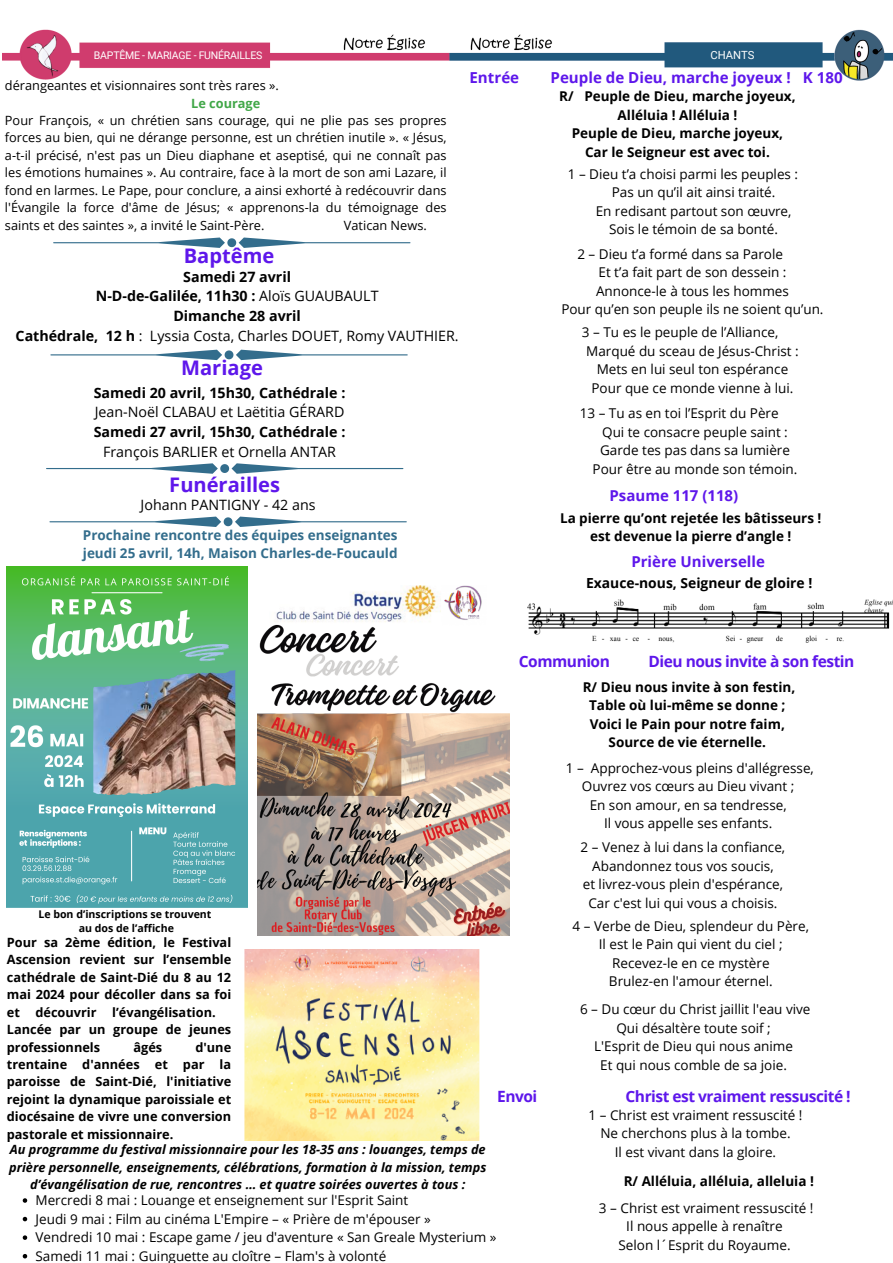
<style>
.page{position:relative;width:893px;height:1263px;background:#fff}
.page>*{position:absolute;margin:0;border:0;box-sizing:border-box;transform-origin:0 0}
.t1{font:700 20.1px "Open Sans";color:#5e17eb}
.t2{font:700 15.52px "Open Sans";letter-spacing:-.03em;color:#5e17eb}
.t3{font:700 15.08px "Open Sans";color:#5e17eb}
.t4{font:700 15px "Open Sans";color:#5e17eb}
.t5{font:700 14.25px/19.6px "Open Sans";color:#000;text-align:center}
.t6{font:14.25px "Open Sans";color:#000}
.t7{font:700 13.88px "Open Sans";color:#000}
.t8{font:13.5px/18.6px "Open Sans";color:#000;text-align:center}
.t9{font:700 13.5px/18.6px "Open Sans";color:#000;text-align:center}
.t10{font:700 13.5px/18.6px "Open Sans";color:#336d8c}
.t11{font:12.75px "Open Sans";color:#000}
.t12{font:700 12.75px/17.4px "Open Sans";color:#000}
.t13{font:italic 700 12.75px/17.4px "Open Sans";color:#000;text-align:center}
.t14{font:700 12.75px "Open Sans";color:#41a748}
.t15{font:11.25px "Roboto";color:#fff}
.t16{font:700 10.57px "Open Sans";color:#000}
.t17{font:10.57px "Roboto";letter-spacing:-.02em;color:#fff}
.s1{font-weight:400}
</style>
<div class="page">
<img style="left:2px;top:29px;width:891px;height:1230px">
<svg style="left:46px;top:463px;width:357px;height:11px"></svg>
<svg style="left:53px;top:237px;width:357px;height:11px"></svg>
<svg style="left:50px;top:350px;width:358px;height:10px"></svg>
<img style="left:527px;top:597px;width:366px;height:49px">
<img style="left:243px;top:950px;width:237px;height:190px">
<img style="left:258px;top:586px;width:251px;height:350px">
<svg style="left:49px;top:517px;width:358px;height:10px"></svg>
<img style="left:7px;top:567px;width:241px;height:341px">
<svg style="left:23px;top:1198px;width:4px;height:5px"></svg>
<svg style="left:23px;top:1217px;width:4px;height:4px"></svg>
<svg style="left:23px;top:1235px;width:4px;height:5px"></svg>
<svg style="left:23px;top:1254px;width:4px;height:4px"></svg>
<p class="t17" style="left:94px;top:50px;width:170px">BAPTÊME - MARIAGE - FUNÉRAILLES</p>
<h1 class="t15" style="left:710px;top:48px;width:46px">CHANTS</h1>
<p class="t11" style="left:5px;top:77px;width:275px">dérangeantes et visionnaires sont très rares ».</p>
<p class="t14" style="left:191px;top:94px;width:71px">Le courage</p>
<p class="t11" style="left:5px;top:111px;width:443px">Pour François, « un chrétien sans courage, qui ne plie pas ses propres</p>
<p class="t11" style="left:5px;top:129px;width:443px">forces au bien, qui ne dérange personne, est un chrétien inutile ». « Jésus,</p>
<p class="t11" style="left:5px;top:146px;width:443px">a-t-il précisé, n'est pas un Dieu diaphane et aseptisé, qui ne connaît pas</p>
<p class="t11" style="left:5px;top:164px;width:443px">les émotions humaines ». Au contraire, face à la mort de son ami Lazare, il</p>
<p class="t11" style="left:5px;top:181px;width:443px">fond en larmes. Le Pape, pour conclure, a ainsi exhorté à redécouvrir dans</p>
<p class="t11" style="left:5px;top:199px;width:443px">l'Évangile la force d'âme de Jésus; « apprenons-la du témoignage des</p>
<p class="t11" style="left:5px;top:216px;width:261px">saints et des saintes », a invité le Saint-Père.</p>
<p class="t11" style="left:344px;top:216px;width:84px">Vatican News.</p>
<h5 class="t1" style="left:184px;top:241px;width:92px">Baptême</h5>
<p class="t5" style="left:16px;top:266px;width:444px">Samedi 27 avril<br>N-D-de-Galilée, 11h30 : <span class="s1">Aloïs GUAUBAULT<br></span>Dimanche 28 avril<br>Cathédrale, 12 h <span class="s1">: Lyssia Costa, Charles DOUET, Romy VAUTHIER.</span></p>
<h2 class="t1" style="left:181px;top:353px;width:83px">Mariage</h2>
<h5 class="t5" style="left:94px;top:382px;width:253px">Samedi 20 avril, 15h30, Cathédrale :<br><span class="s1">Jean-Noël CLABAU et Laëtitia GÉRARD </span>Samedi 27 avril, 15h30, Cathédrale :<br><span class="s1">François BARLIER et Ornella ANTAR</span></h5>
<h2 class="t1" style="left:169px;top:471px;width:112px">Funérailles</h2>
<h6 class="t6" style="left:141px;top:495px;width:176px">Johann PANTIGNY - 42 ans</h6>
<h4 class="t10" style="left:83px;top:525px;width:316px">Prochaine rencontre des équipes enseignantes jeudi 25 avril, 14h, Maison Charles-de-Foucauld</h4>
<p class="t3" style="left:469px;top:67px;width:51px">Entrée</p>
<p class="t3" style="left:550px;top:67px;width:293px">Peuple de Dieu, marche joyeux ! K 180</p>
<h3 class="t9" style="left:559px;top:87px;width:238px">R/ Peuple de Dieu, marche joyeux,<br>Alléluia ! Alléluia !<br>Peuple de Dieu, marche joyeux,<br>Car le Seigneur est avec toi.</h3>
<p class="t8" style="left:568px;top:164px;width:232px">1 – Dieu t’a choisi parmi les peuples :</p>
<p class="t8" style="left:612px;top:183px;width:165px">Pas un qu’il ait ainsi traité.</p>
<p class="t8" style="left:595px;top:201px;width:197px">En redisant partout son œuvre,</p>
<p class="t8" style="left:609px;top:220px;width:170px">Sois le témoin de sa bonté.</p>
<p class="t8" style="left:577px;top:244px;width:207px">2 – Dieu t’a formé dans sa Parole</p>
<p class="t8" style="left:598px;top:263px;width:189px">Et t’a fait part de son dessein :</p>
<p class="t8" style="left:596px;top:281px;width:194px">Annonce-le à tous les hommes</p>
<p class="t8" style="left:561px;top:300px;width:264px">Pour qu’en son peuple ils ne soient qu’un.</p>
<p class="t8" style="left:582px;top:323px;width:198px">3 – Tu es le peuple de l’Alliance,</p>
<p class="t8" style="left:586px;top:341px;width:214px">Marqué du sceau de Jésus-Christ :</p>
<p class="t8" style="left:597px;top:360px;width:193px">Mets en lui seul ton espérance</p>
<p class="t8" style="left:591px;top:378px;width:204px">Pour que ce monde vienne à lui.</p>
<p class="t8" style="left:580px;top:404px;width:200px">13 – Tu as en toi l’Esprit du Père</p>
<p class="t8" style="left:602px;top:422px;width:187px">Qui te consacre peuple saint :</p>
<p class="t8" style="left:600px;top:441px;width:191px">Garde tes pas dans sa lumière</p>
<p class="t8" style="left:592px;top:459px;width:206px">Pour être au monde son témoin.</p>
<h5 class="t4" style="left:609px;top:485px;width:130px">Psaume 117 (118)</h5>
<h4 class="t9" style="left:560px;top:508px;width:263px">La pierre qu’ont rejetée les bâtisseurs ! est devenue la pierre d’angle !</h4>
<h3 class="t4" style="left:631px;top:551px;width:135px">Prière Universelle</h3>
<h5 class="t7" style="left:586px;top:573px;width:228px">Exauce-nous, Seigneur de gloire !</h5>
<h5 class="t2" style="left:519px;top:650px;width:93px">Communion</h5>
<h5 class="t2" style="left:648px;top:650px;width:207px">Dieu nous invite à son festin</h5>
<p class="t9" style="left:583px;top:677px;width:214px">R/ Dieu nous invite à son festin,<br>Table où lui-même se donne ;<br>Voici le Pain pour notre faim,<br>Source de vie éternelle.</p>
<h1 class="t8" style="left:566px;top:758px;width:249px">1 – Approchez-vous pleins d'allégresse,<br>Ouvrez vos cœurs au Dieu vivant ;<br>En son amour, en sa tendresse,<br>Il vous appelle ses enfants.</h1>
<h4 class="t16" style="left:38px;top:906px;width:175px">Le bon d’inscriptions se trouvent</h4>
<h5 class="t16" style="left:79px;top:921px;width:97px">au dos de l’affiche</h5>
<h5 class="t12" style="left:7px;top:933px;width:226px">Pour sa 2ème édition, le Festival<br>Ascension revient sur l’ensemble cathédrale de Saint-Dié du 8 au 12 mai 2024 pour décoller dans sa foi et découvrir l’évangélisation.<br>Lancée par un groupe de jeunes professionnels</h5>
<h5 class="t12" style="left:133px;top:1038px;width:30px">âgés</h5>
<h5 class="t12" style="left:7px;top:1038px;width:226px;text-align:justify;text-indent:189px">d'une trentaine d'années et par la paroisse de Saint-Dié, l'initiative rejoint la dynamique paroissiale et diocésaine de vivre une conversion pastorale et missionnaire.</h5>
<p class="t13" style="left:9px;top:1140px;width:479px">Au programme du festival missionnaire pour les 18-35 ans : louanges, temps de prière personnelle, enseignements, célébrations, formation à la mission, temps d’évangélisation de rue, rencontres … et quatre soirées ouvertes à tous :</p>
<h5 class="t8" style="left:580px;top:838px;width:206px">2 – Venez à lui dans la confiance,<br>Abandonnez tous vos soucis,<br>et livrez-vous plein d'espérance,<br>Car c'est lui qui vous a choisis.</h5>
<p class="t8" style="left:572px;top:916px;width:238px">4 – Verbe de Dieu, splendeur du Père,<br>Il est le Pain qui vient du ciel ;<br>Recevez-le en ce mystère<br>Brulez-en l'amour éternel.</p>
<h5 class="t8" style="left:580px;top:1000px;width:232px">6 – Du cœur du Christ jaillit l'eau vive<br>Qui désaltère toute soif ;<br>L'Esprit de Dieu qui nous anime<br>Et qui nous comble de sa joie.</h5>
<h4 class="t2" style="left:497px;top:1085px;width:42px">Envoi</h4>
<h4 class="t2" style="left:625px;top:1085px;width:227px">Christ est vraiment ressuscité !</h4>
<h2 class="t8" style="left:588px;top:1105px;width:215px">1 – Christ est vraiment ressuscité !<br>Ne cherchons plus à la tombe.<br>Il est vivant dans la gloire.</h2>
<h4 class="t9" style="left:623px;top:1172px;width:192px">R/ Alléluia, alléluia, alleluia !</h4>
<h2 class="t8" style="left:36px;top:1190px;width:374px">Mercredi 8 mai : Louange et enseignement sur l'Esprit Saint</h2>
<h5 class="t8" style="left:36px;top:1209px;width:397px">Jeudi 9 mai : Film au cinéma L'Empire – « Prière de m'épouser »</h5>
<p class="t8" style="left:36px;top:1227px;width:462px">Vendredi 10 mai : Escape game / jeu d'aventure « San Greale Mysterium »</p>
<p class="t8" style="left:36px;top:1246px;width:352px">Samedi 11 mai : Guinguette au cloître – Flam's à volonté</p>
<p class="t8" style="left:599px;top:1198px;width:216px">3 – Christ est vraiment ressuscité !<br>Il nous appelle à renaître<br>Selon l´Esprit du Royaume.</p>
</div>
